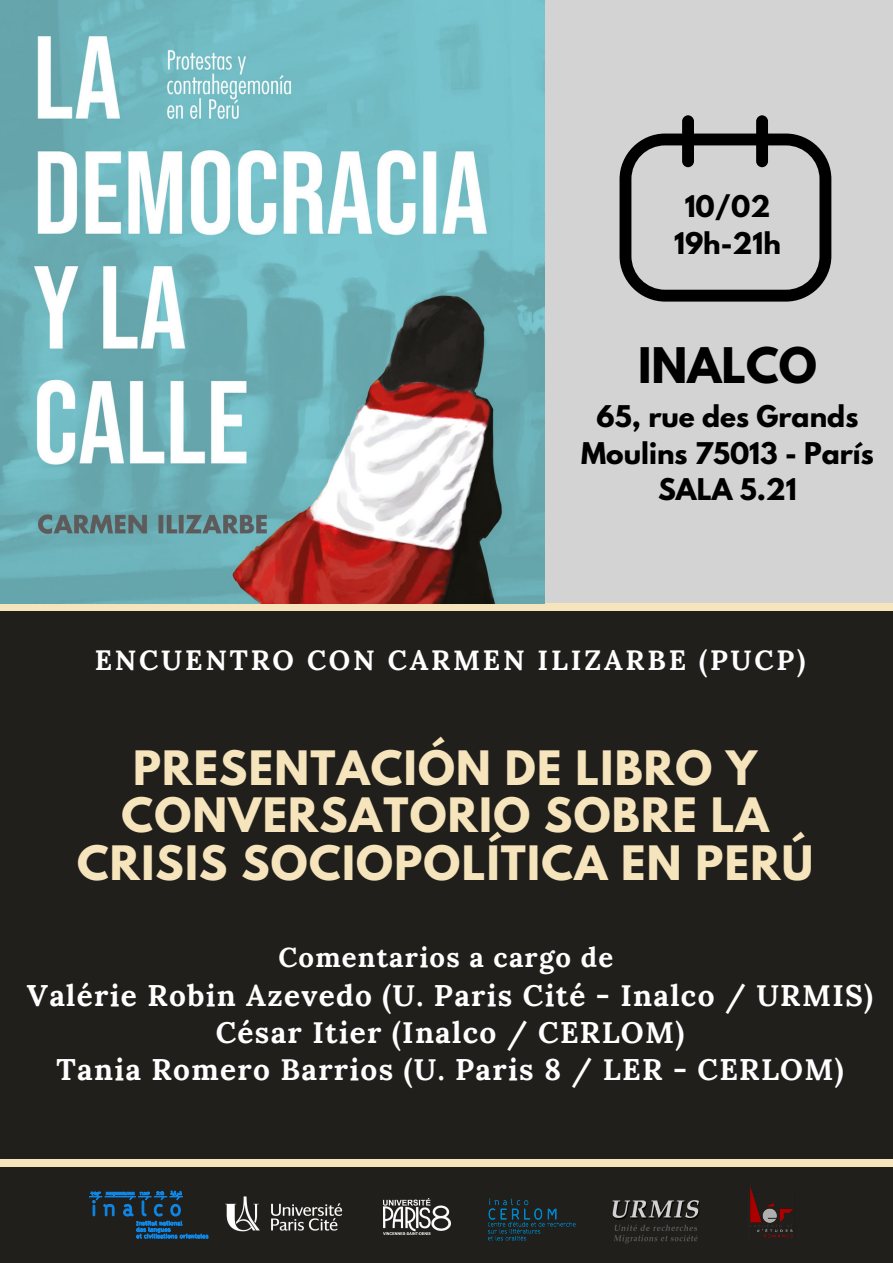
<style>
.page{position:relative;width:893px;height:1263px;background:#d3d3d3}
.page>*{position:absolute;margin:0;border:0;box-sizing:border-box;transform-origin:0 0}
.t1{font:700 43.42px "League Spartan";color:#000}
.t2{font:700 42px/47.8px "League Spartan";letter-spacing:.03em;color:#f6e4bc;text-align:center}
.t3{font:700 29.78px/37.1px "Lora";letter-spacing:.045em;color:#fff;text-align:center}
.t4{font:700 27.9px "Lora";letter-spacing:.1em;color:#fff}
.t5{font:700 27.53px "Lora";letter-spacing:.045em;color:#fff}
.t6{font:700 26.47px/36.8px "League Spartan";color:#000;text-align:center}
</style>
<div class="page">
<div style="left:0;top:605px;width:893px;height:658px;background:#201f1c"></div>
<div style="left:0;top:1159px;width:893px;height:8px;background:#f6e4bc"></div>
<img style="left:225px;top:1196px;width:118px;height:36px">
<img style="left:383px;top:1199px;width:67px;height:36px">
<div style="left:0;top:603px;width:893px;height:7px;background:#f6e4bc"></div>
<img style="left:613px;top:1200px;width:86px;height:43px">
<img style="left:750px;top:1186px;width:43px;height:52px">
<svg style="left:89px;top:1191px;width:119px;height:47px"></svg>
<img style="left:488px;top:1198px;width:88px;height:43px">
<img style="left:0;top:0;width:544px;height:603px">
<svg style="left:619px;top:115px;width:212px;height:187px"></svg>
<p class="t6" style="left:674px;top:191px;width:108px">10/02<br>19h-21h</p>
<h1 class="t1" style="left:638px;top:344px;width:180px">INALCO</h1>
<p class="t6" style="left:581px;top:401px;width:294px">65, rue des Grands<br>Moulins 75013 - París<br>SALA 5.21</p>
<p class="t4" style="left:95px;top:642px;width:712px">ENCUENTRO CON CARMEN ILIZARBE (PUCP)</p>
<h2 class="t2" style="left:77px;top:749px;width:737px">PRESENTACIÓN DE LIBRO Y<br>CONVERSATORIO SOBRE LA<br>CRISIS SOCIOPOLÍTICA EN PERÚ</h2>
<p class="t5" style="left:278px;top:939px;width:336px">Comentarios a cargo de</p>
<p class="t3" style="left:27px;top:976px;width:847px">Valérie Robin Azevedo (U. Paris Cité - Inalco / URMIS)<br>César Itier (Inalco / CERLOM)<br>Tania Romero Barrios (U. Paris 8 / LER - CERLOM)</p>
</div>
